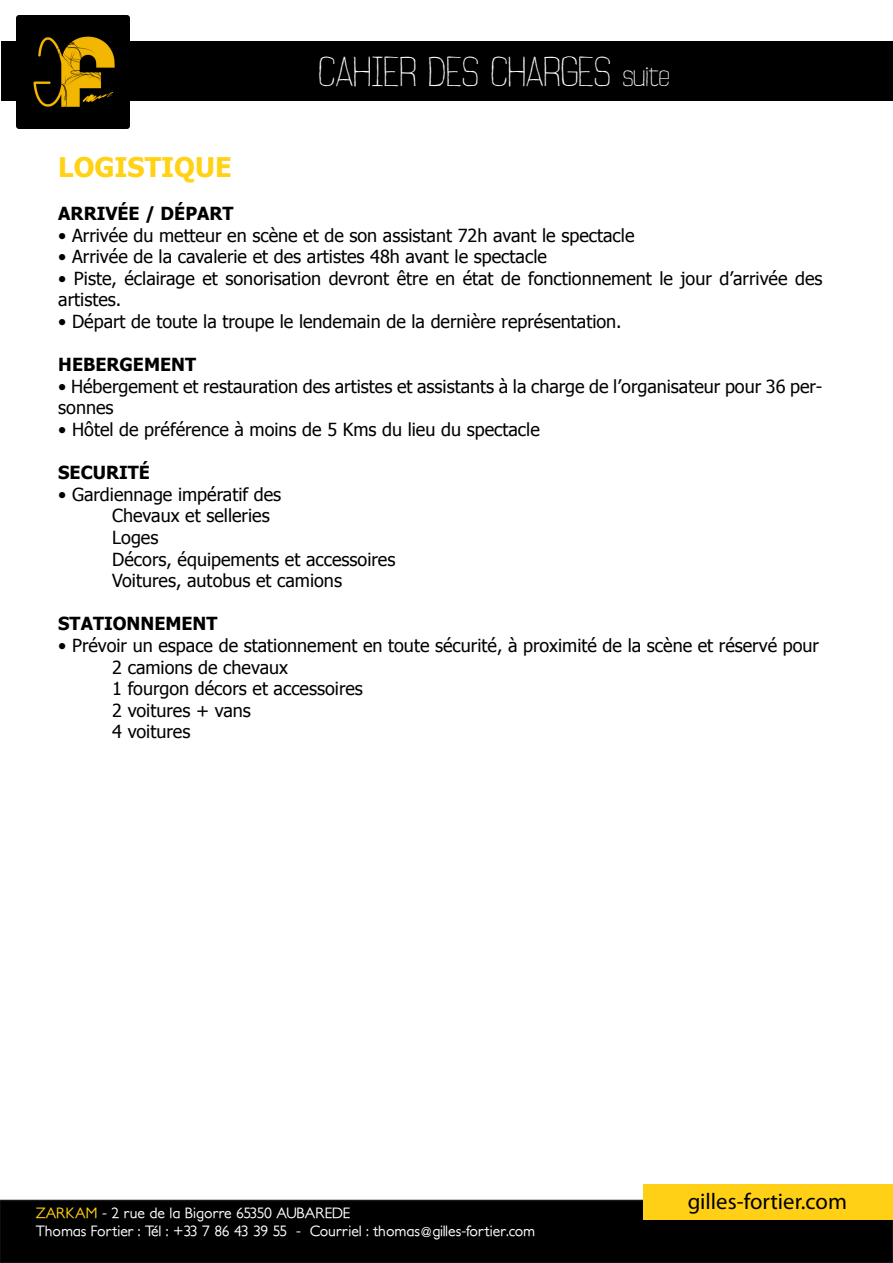
<style>
.page{position:relative;width:893px;height:1263px;background:#fff}
.page>*{position:absolute;margin:0;border:0;box-sizing:border-box;transform-origin:0 0}
.t1{font:39px "Verano";color:#fff}
.t2{font:700 27px "Tahoma";color:#ffd215}
.t3{font:22.65px "Myriad Pro";color:#000}
.t4{font:18px/21.6px "Tahoma";color:#000}
.t5{font:700 18px "Tahoma";color:#000}
.t6{font:500 15px "Petita";color:#fff}
.s1{font-size:27px}
.s2{color:#ffd215}
</style>
<div class="page">
<div style="left:0;top:1200px;width:893px;height:63px;background:#000"></div>
<div style="left:643px;top:1185px;width:250px;height:35px;background:#ffd015"></div>
<div style="left:2px;top:41px;width:891px;height:60px;background:#000"></div>
<img style="left:17px;top:16px;width:112px;height:112px">
<h1 class="t1" style="left:319px;top:48px;width:353px">CAHIER DES CHARGES <span class="s1">suite</span></h1>
<h2 class="t2" style="left:58px;top:148px;width:175px">LOGISTIQUE</h2>
<p class="t5" style="left:58px;top:201px;width:177px">ARRIVÉE / DÉPART</p>
<p class="t4" style="left:58px;top:223px;width:578px">• Arrivée du metteur en scène et de son assistant 72h avant le spectacle</p>
<p class="t4" style="left:58px;top:245px;width:490px">• Arrivée de la cavalerie et des artistes 48h avant le spectacle</p>
<p class="t4" style="left:58px;top:267px;width:766px">• Piste, éclairage et sonorisation devront être en état de fonctionnement le jour d’arrivée des artistes.</p>
<p class="t4" style="left:58px;top:310px;width:565px">• Départ de toute la troupe le lendemain de la dernière représentation.</p>
<p class="t5" style="left:58px;top:352px;width:139px">HEBERGEMENT</p>
<p class="t4" style="left:58px;top:375px;width:766px">• Hébergement et restauration des artistes et assistants à la charge de l’organisateur pour 36 per&shy;sonnes</p>
<p class="t4" style="left:58px;top:418px;width:483px">• Hôtel de préférence à moins de 5 Kms du lieu du spectacle</p>
<p class="t5" style="left:58px;top:460px;width:93px">SECURITÉ</p>
<p class="t4" style="left:112px;top:483px;width:285px;text-indent:-54px">• Gardiennage impératif des<br>Chevaux et selleries<br>Loges<br>Décors, équipements et accessoires<br>Voitures, autobus et camions</p>
<p class="t5" style="left:58px;top:611px;width:161px">STATIONNEMENT</p>
<p class="t4" style="left:112px;top:634px;width:708px;text-indent:-54px">• Prévoir un espace de stationnement en toute sécurité, à proximité de la scène et réservé pour 2 camions de chevaux<br>1 fourgon décors et accessoires<br>2 voitures + vans<br>4 voitures</p>
<p class="t6" style="left:36px;top:1204px;width:316px"><span class="s2">ZARKAM</span> - 2 rue de la Bigorre 65350 AUBAREDE</p>
<p class="t6" style="left:36px;top:1222px;width:501px">Thomas Fortier : Tél : +33 7 86 43 39 55 - Courriel : thomas@gilles-fortier.com</p>
<p class="t3" style="left:688px;top:1188px;width:161px">gilles-fortier.com</p>
</div>
